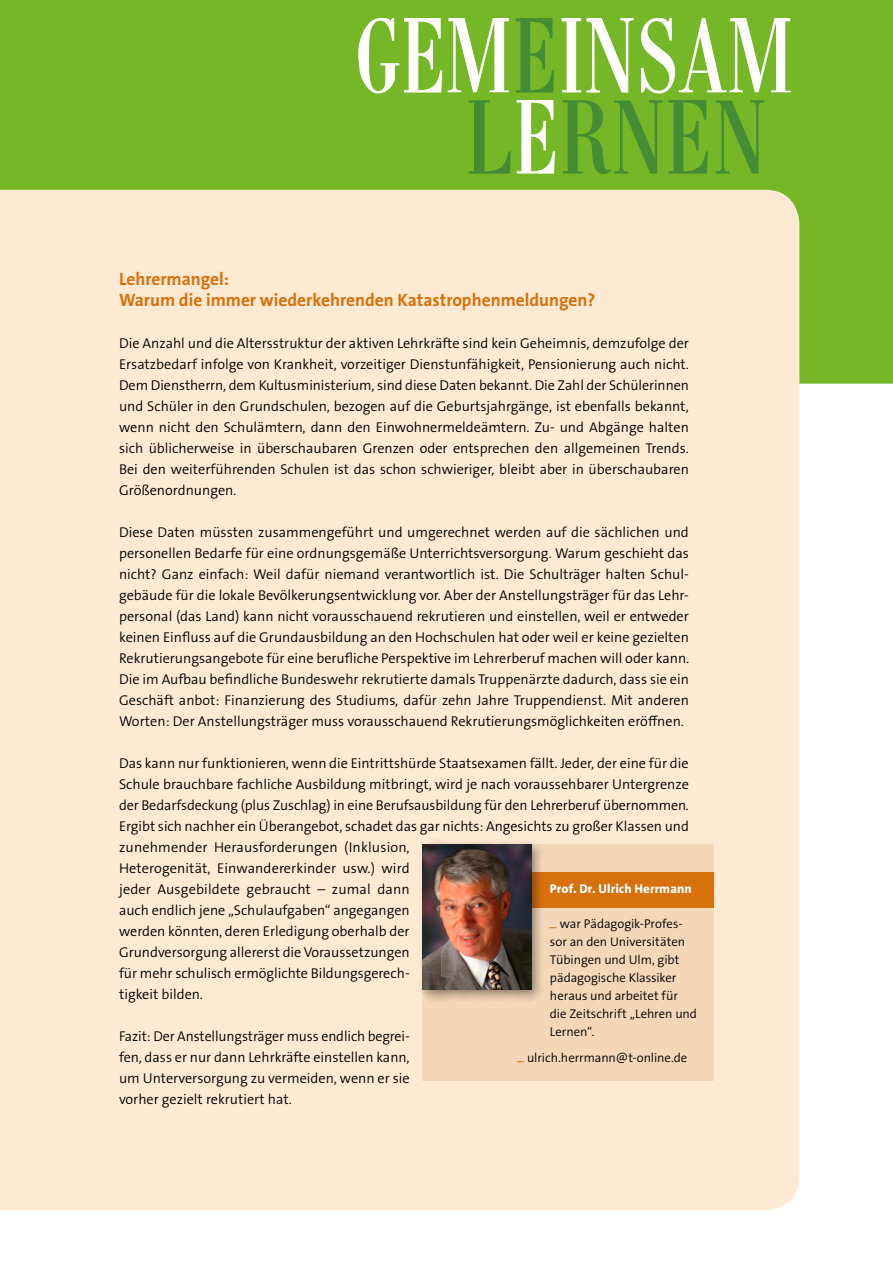
<style>
.page{position:relative;width:893px;height:1263px;background:#fff}
.page>*{position:absolute;margin:0;border:0;box-sizing:border-box;transform-origin:0 0}
.t1{font:700 18px/21px "The Sans B W7";color:#d6710d}
.t2{font:300 14.25px/21px "The Sans B W4";color:#000;text-align:justify}
.t3{font:300 12.75px/18px "The Sans B W4";letter-spacing:-.005em;color:#000}
.t4{font:800 12.75px "The Sans B W8";letter-spacing:.01em;color:#fff}
</style>
<div class="page">
<div style="left:0;top:0;width:893px;height:384px;background:#75b726"></div>
<div style="left:0;top:190px;width:799px;height:1020px;background:#feead2"></div>
<svg style="left:562px;top:18px;width:228px;height:75px"></svg>
<svg style="left:516px;top:18px;width:38px;height:75px;background:#5fa42c"></svg>
<svg style="left:358px;top:17px;width:151px;height:76px"></svg>
<svg style="left:563px;top:100px;width:201px;height:74px;background:#64a82a"></svg>
<svg style="left:517px;top:100px;width:38px;height:74px"></svg>
<svg style="left:469px;top:100px;width:42px;height:74px;background:#65a92a"></svg>
<div style="left:422px;top:844px;width:292px;height:237px;background:#f4d6b8"></div>
<div style="left:423px;top:872px;width:291px;height:35px;background:#d6710d"></div>
<div style="left:418px;top:839px;width:126px;height:162px;background:#000;opacity:.4"></div>
<img style="left:422px;top:844px;width:109px;height:145px">
<p class="t1" style="left:119px;top:269px;width:478px">Lehrermangel:<br>Warum die immer wiederkehrenden Katastrophenmeldungen?</p>
<p class="t2" style="left:119px;top:333px;width:571px">Die Anzahl und die Altersstruktur der aktiven Lehrkräfte sind kein Geheimnis, demzufolge der Ersatzbedarf infolge von Krankheit, vorzeitiger Dienstunfähigkeit, Pensionierung auch nicht.<br>Dem Dienstherrn, dem Kultusministerium, sind diese Daten bekannt. Die Zahl der Schülerinnen und Schüler in den Grundschulen, bezogen auf die Geburtsjahrgänge, ist ebenfalls bekannt, wenn nicht den Schulämtern, dann den Einwohnermeldeämtern. Zu- und Abgänge halten sich üblicherweise in überschaubaren Grenzen oder entsprechen den allgemeinen Trends.<br>Bei den weiterführenden Schulen ist das schon schwieriger, bleibt aber in überschaubaren Größenordnungen.</p>
<p class="t2" style="left:119px;top:522px;width:572px;text-align:left">Diese Daten müssten zusammengeführt und umgerechnet werden auf die sächlichen und personellen Bedarfe für eine ordnungsgemäße Unterrichtsversorgung. Warum geschieht das nicht? Ganz einfach: Weil dafür niemand verantwortlich ist. Die Schulträger halten Schul&shy;gebäude für die lokale Bevölkerungsentwicklung vor. Aber der Anstellungsträger für das Lehr&shy;personal (das Land) kann nicht vorausschauend rekrutieren und einstellen, weil er entweder keinen Einfluss auf die Grundausbildung an den Hochschulen hat oder weil er keine gezielten Rekrutierungsangebote für eine berufliche Perspektive im Lehrerberuf machen will oder kann.<br>Die im Aufbau befindliche Bundeswehr rekrutierte damals Truppenärzte dadurch, dass sie ein Geschäft anbot: Finanzierung des Studiums, dafür zehn Jahre Truppendienst. Mit anderen Worten: Der Anstellungsträger muss vorausschauend Rekrutierungsmöglichkeiten eröffnen.</p>
<p class="t2" style="left:119px;top:753px;width:571px;text-align:left">Das kann nur funktionieren, wenn die Eintrittshürde Staatsexamen fällt. Jeder, der eine für die Schule brauchbare fachliche Ausbildung mitbringt, wird je nach voraussehbarer Untergrenze der Bedarfsdeckung (plus Zuschlag) in eine Berufsausbildung für den Lehrerberuf übernommen.<br>Ergibt sich nachher ein Überangebot, schadet das gar nichts: Angesichts zu großer Klassen und zunehmender Herausforderungen (Inklusion,<br>Heterogenität, Einwandererkinder usw.) wird<br>jeder Ausgebildete gebraucht – zumal dann<br>auch endlich jene „Schulaufgaben“ angegangen<br>werden könnten, deren Erledigung oberhalb der<br>Grundversorgung allererst die Voraussetzungen<br>für mehr schulisch ermöglichte Bildungsgerech-<br>tigkeit bilden.</p>
<p class="t2" style="left:119px;top:1026px;width:292px">Fazit: Der Anstellungsträger muss endlich begrei&shy;fen, dass er nur dann Lehrkräfte einstellen kann, um Unterversorgung zu vermeiden, wenn er sie vorher gezielt rekrutiert hat.</p>
<p class="t4" style="left:550px;top:880px;width:143px">Prof. Dr. Ulrich Herrmann</p>
<p class="t3" style="left:550px;top:915px;width:149px"><sup>_</sup> war Pädagogik-Profes&shy;sor an den Universitäten<br>Tübingen und Ulm, gibt pädagogische Klassiker heraus und arbeitet für die Zeitschrift „Lehren und<br>Lernen“.</p>
<p class="t3" style="left:517px;top:1048px;width:172px"><sup>_</sup> ulrich.herrmann@t-online.de</p>
</div>
